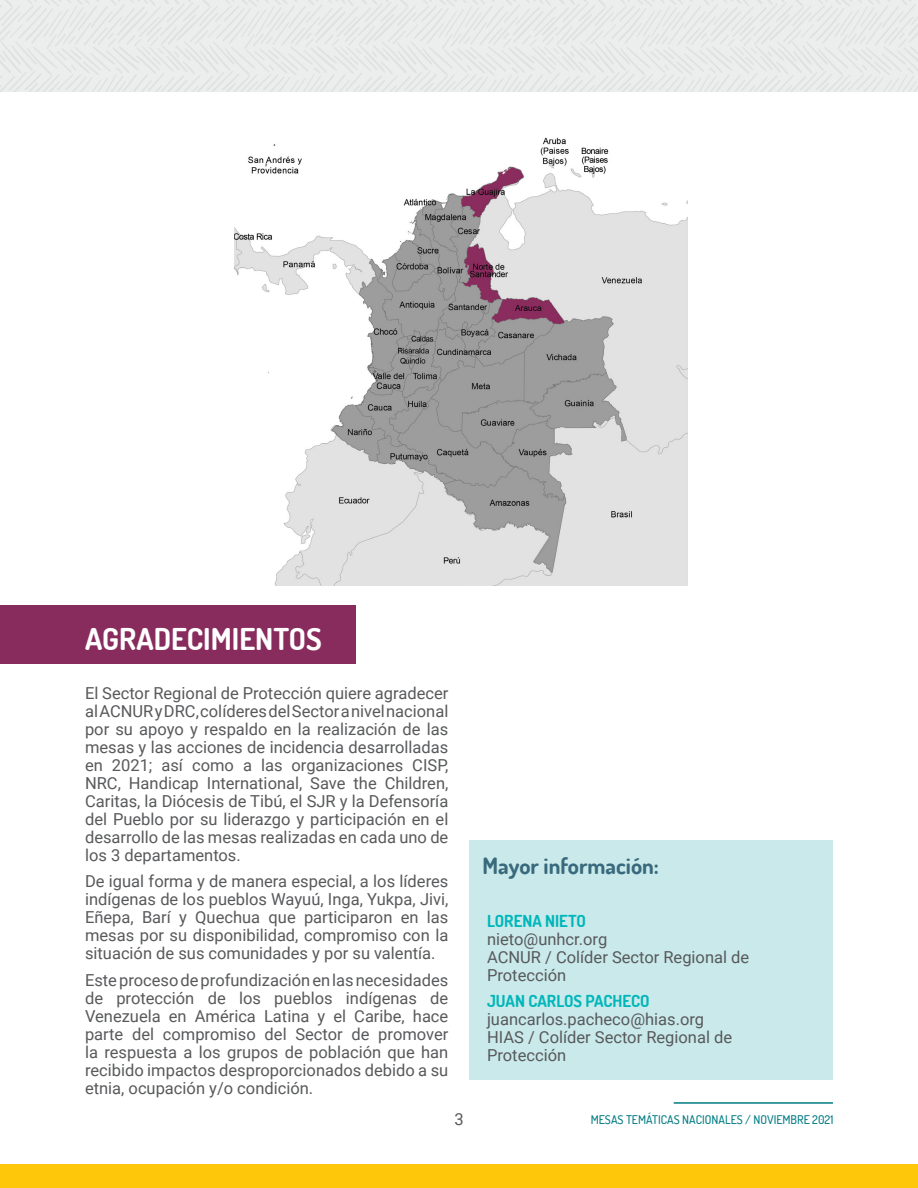
<style>
.page{position:relative;width:918px;height:1188px;background:#fff}
.page>*{position:absolute;margin:0;border:0;box-sizing:border-box;transform-origin:0 0}
.t1{font:700 30px "Dosis";color:#fff}
.t2{font:700 22.5px "Dosis";color:#39697c}
.t3{font:16.5px/18px "Roboto";color:#58595b;text-align:justify}
.t4{font:700 16.5px "Dosis";color:#00b6ba}
.t5{font:500 12px "Dosis";color:#007b83}
</style>
<div class="page">
<div style="left:0;top:0;width:918px;height:92px;background:#eceded"></div>
<hr style="left:674px;top:1102px;width:159px;height:2px;background:#007b83">
<div style="left:0;top:1165px;width:918px;height:23px;background:#ffc709"></div>
<div style="left:0;top:605px;width:355px;height:59px;background:#882c5e"></div>
<img style="left:234px;top:137px;width:454px;height:448px">
<div style="left:470px;top:840px;width:363px;height:240px;background:#c9e9ea"></div>
<h1 class="t1" style="left:85px;top:619px;width:238px">AGRADECIMIENTOS</h1>
<p class="t3" style="left:85px;top:683px;width:365px">El Sector Regional de Protección quiere agradecer al ACNUR y DRC, colíderes del Sector a nivel nacional por su apoyo y respaldo en la realización de las mesas y las acciones de incidencia desarrolladas en 2021; así como a las organizaciones CISP, NRC, Handicap International, Save the Children, Caritas, la Diócesis de Tibú, el SJR y la Defensoría del Pueblo por su liderazgo y participación en el desarrollo de las mesas realizadas en cada uno de los 3 departamentos.</p>
<p class="t3" style="left:85px;top:872px;width:365px">De igual forma y de manera especial, a los líderes indígenas de los pueblos Wayuú, Inga, Yukpa, Jivi, Eñepa, Barí y Quechua que participaron en las mesas por su disponibilidad, compromiso con la situación de sus comunidades y por su valentía.</p>
<p class="t3" style="left:85px;top:970px;width:365px">Este proceso de profundización en las necesidades de protección de los pueblos indígenas de Venezuela en América Latina y el Caribe, hace parte del compromiso del Sector de promover la respuesta a los grupos de población que han recibido impactos desproporcionados debido a su etnia, ocupación y/o condición.</p>
<h2 class="t2" style="left:483px;top:852px;width:178px">Mayor información:</h2>
<p class="t4" style="left:487px;top:910px;width:100px">LORENA NIETO</p>
<p class="t3" style="left:487px;top:929px;width:264px;text-align:left">nieto@unhcr.org<br>ACNUR / Colíder Sector Regional de<br>Protección</p>
<p class="t4" style="left:487px;top:991px;width:164px">JUAN CARLOS PACHECO</p>
<p class="t3" style="left:487px;top:1010px;width:247px;text-align:left">juancarlos.pacheco@hias.org<br>HIAS / Colíder Sector Regional de<br>Protección</p>
<p class="t3" style="left:454px;top:1109px;width:11px">3</p>
<p class="t5" style="left:591px;top:1112px;width:244px">MESAS TEMÁTICAS NACIONALES / NOVIEMBRE 2021</p>
</div>
